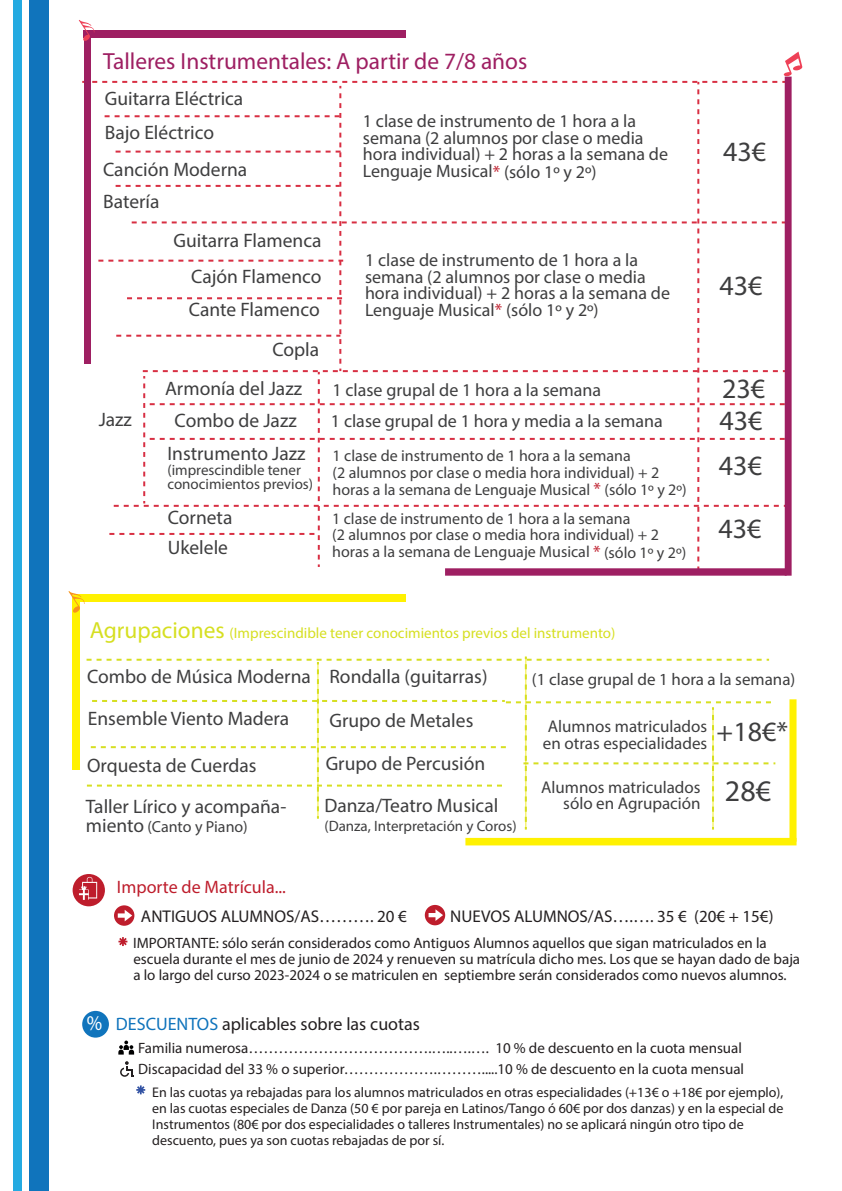
<style>
.page{position:relative;width:842px;height:1191px;background:#fff}
.page>*{position:absolute;margin:0;border:0;box-sizing:border-box;transform-origin:0 0}
.t1{font:30px "Myriad Pro";color:#3e3e3f}
.t2{font:28px "Myriad Pro";color:#3e3e3f}
.t3{font:700 23.4px "Myriad Pro";color:#9e1f62}
.t4{font:700 19.5px/34px "Myriad Pro";color:#3e3e3f}
.t5{font:19.5px "Myriad Pro";color:#3e3e3f}
.t6{font:18px/16.7px "Myriad Pro";color:#3e3e3f}
.t7{font:18px "Myriad Pro";color:#231f20}
.t8{font:700 18px "Myriad Pro";color:#be1d2c}
.t9{font:17px/16.6px "Myriad Pro";color:#3e3e3f}
.t10{font:17px "Myriad Pro";color:#231f20}
.t11{font:16px/16.8px "Myriad Pro";color:#3e3e3f}
.t12{font:700 16px "Myriad Pro";color:#3e3e3f}
.t13{font:700 15px/16px "Myriad Pro";color:#231f20}
.t14{font:15px/21.6px "Myriad Pro";color:#231f20}
.t15{font:700 15px "Myriad Pro";color:#d6df21}
.t16{font:15px/14.6px "Myriad Pro";color:#3e3e3f}
.t17{font:700 15px "Myriad Pro";color:#3e3e3f}
.t18{font:14px/16px "Myriad Pro";color:#231f20}
.s1{color:#be1d2c}
.s2{font-size:18px;color:#be1d2c}
.s3{font-size:23.4px}
.s4{font-size:19.5px}
.s5{font-weight:700;font-size:21px;color:#fff}
.s6{font-weight:700;color:#1074bc}
</style>
<div class="page">
<div style="left:84px;top:30px;width:7px;height:334px;background:#9e1f62"></div>
<div style="left:84px;top:30px;width:322px;height:8px;background:#9e1f62"></div>
<div style="left:445px;top:568px;width:342px;height:7px;background:#9e1f62"></div>
<svg style="left:79px;top:20px;width:16px;height:21px"></svg>
<div style="left:73px;top:874px;width:32px;height:32px;background:#be1d2c;border-radius:50%"></div>
<svg style="left:79px;top:877px;width:18px;height:23px"></svg>
<div style="left:114px;top:905px;width:20px;height:20px;background:#be1d2c;border-radius:50%"></div>
<svg style="left:118px;top:910px;width:14px;height:11px"></svg>
<div style="left:425px;top:905px;width:20px;height:20px;background:#be1d2c;border-radius:50%"></div>
<svg style="left:429px;top:909px;width:14px;height:12px"></svg>
<svg style="left:118px;top:937px;width:9px;height:9px"></svg>
<div style="left:82px;top:1011px;width:27px;height:26px;background:#1074bc;border-radius:50%"></div>
<svg style="left:118px;top:1040px;width:16px;height:14px"></svg>
<svg style="left:120px;top:1061px;width:13px;height:16px"></svg>
<div style="left:29px;top:0;width:20px;height:1191px;background:#1074bc"></div>
<div style="left:14px;top:0;width:8px;height:1191px;background:#24aae1"></div>
<svg style="left:82px;top:52px;width:720px;height:517px"></svg>
<svg style="left:136px;top:1085px;width:9px;height:9px"></svg>
<div style="left:74px;top:594px;width:331px;height:8px;background:#fff101"></div>
<div style="left:789px;top:699px;width:7px;height:142px;background:#fff101"></div>
<div style="left:465px;top:838px;width:331px;height:7px;background:#fff101"></div>
<div style="left:72px;top:594px;width:7px;height:175px;background:#fff101"></div>
<svg style="left:68px;top:591px;width:17px;height:21px"></svg>
<svg style="left:87px;top:656px;width:688px;height:173px"></svg>
<h3 class="t3" style="left:103px;top:47px;width:426px">Talleres Instrumentales: A partir de 7/8 años</h3>
<h3 class="t4" style="left:105px;top:81px;width:140px">Guitarra Eléctrica<br>Bajo Eléctrico</h3>
<h3 class="t4" style="left:103px;top:153px;width:146px;line-height:32.2px">Canción Moderna<br>Batería</h3>
<p class="t6" style="left:363px;top:113px;width:307px">1 clase de instrumento de 1 hora a la semana (2 alumnos por clase o media hora individual) + 2 horas a la semana de Lenguaje Musical<span class="s1">*</span> (sólo 1º y 2º)</p>
<h3 class="t4" style="left:173px;top:223px;width:150px">Guitarra Flamenca</h3>
<h3 class="t4" style="left:189px;top:259px;width:134px;line-height:33.4px">Cajón Flamenco<br>Cante Flamenco</h3>
<h3 class="t4" style="left:272px;top:332px;width:48px">Copla</h3>
<p class="t6" style="left:365px;top:251px;width:307px">1 clase de instrumento de 1 hora a la semana (2 alumnos por clase o media hora individual) + 2 horas a la semana de Lenguaje Musical<span class="s1">*</span> (sólo 1º y 2º)</p>
<h2 class="t2" style="left:723px;top:135px;width:45px">43€</h2>
<h2 class="t2" style="left:719px;top:269px;width:45px">43€</h2>
<h3 class="t4" style="left:99px;top:402px;width:35px">Jazz</h3>
<h3 class="t5" style="left:165px;top:376px;width:138px">Armonía del Jazz</h3>
<p class="t6" style="left:332px;top:381px;width:270px">1 clase grupal de 1 hora a la semana</p>
<h2 class="t2" style="left:722px;top:372px;width:45px">23€</h2>
<h3 class="t5" style="left:175px;top:408px;width:124px">Combo de Jazz</h3>
<p class="t6" style="left:331px;top:413px;width:333px">1 clase grupal de 1 hora y media a la semana</p>
<h2 class="t2" style="left:719px;top:403px;width:45px">43€</h2>
<h3 class="t5" style="left:167px;top:441px;width:140px">Instrumento Jazz</h3>
<p class="t16" style="left:167px;top:462px;width:147px">(imprescindible tener conocimientos previos)</p>
<p class="t11" style="left:333px;top:447px;width:356px">1 clase de instrumento de 1 hora a la semana<br>(2 alumnos por clase o media hora individual) + 2 horas a la semana de Lenguaje Musical <span class="s2">*</span> (sólo 1º y 2º)</p>
<h2 class="t2" style="left:719px;top:448px;width:45px">43€</h2>
<h3 class="t4" style="left:168px;top:499px;width:66px">Corneta</h3>
<h3 class="t4" style="left:168px;top:530px;width:62px">Ukelele</h3>
<p class="t11" style="left:332px;top:510px;width:356px">1 clase de instrumento de 1 hora a la semana<br>(2 alumnos por clase o media hora individual) + 2 horas a la semana de Lenguaje Musical <span class="s2">*</span> (sólo 1º y 2º)</p>
<h2 class="t2" style="left:718px;top:511px;width:45px">43€</h2>
<p class="t15" style="left:90px;top:623px;width:527px"><span class="s3">Agrupaciones</span> (Imprescindible tener conocimientos previos del instrumento)</p>
<h3 class="t4" style="left:329px;top:659px;width:160px">Rondalla (guitarras)</h3>
<h3 class="t4" style="left:329px;top:702px;width:145px">Grupo de Metales</h3>
<h2 class="t2" style="left:717px;top:714px;width:73px">+18€*</h2>
<h3 class="t4" style="left:87px;top:659px;width:225px">Combo de Música Moderna</h3>
<p class="t9" style="left:532px;top:671px;width:265px">(1 clase grupal de 1 hora a la semana)</p>
<p class="t9" style="left:543px;top:717px;width:166px">Alumnos matriculados en otras especialidades</p>
<p class="t9" style="left:541px;top:778px;width:161px;text-align:right">Alumnos matriculados sólo en Agrupación</p>
<h3 class="t4" style="left:88px;top:700px;width:203px">Ensemble Viento Madera</h3>
<h3 class="t4" style="left:87px;top:748px;width:171px">Orquesta de Cuerdas</h3>
<h3 class="t4" style="left:326px;top:746px;width:161px">Grupo de Percusión</h3>
<h3 class="t4" style="left:86px;top:788px;width:202px">Taller Lírico y acompaña-</h3>
<p class="t12" style="left:86px;top:816px;width:163px"><span class="s4">miento</span> (Canto y Piano)</p>
<h1 class="t1" style="left:725px;top:772px;width:48px">28€</h1>
<h3 class="t4" style="left:324px;top:788px;width:175px">Danza/Teatro Musical</h3>
<p class="t17" style="left:324px;top:816px;width:194px">(Danza, Interpretación y Coros)</p>
<p class="t8" style="left:117px;top:876px;width:171px">Importe de Matrícula...</p>
<p class="t10" style="left:141px;top:906px;width:268px">ANTIGUOS ALUMNOS/AS………. 20 €</p>
<p class="t10" style="left:450px;top:906px;width:325px">NUEVOS ALUMNOS/AS….…. 35 € (20€ + 15€)</p>
<p class="t13" style="left:133px;top:935px;width:668px">IMPORTANTE: sólo serán considerados como Antiguos Alumnos aquellos que sigan matriculados en la escuela durante el mes de junio de 2024 y renueven su matrícula dicho mes. Los que se hayan dado de baja a lo largo del curso 2023-2024 o se matriculen en septiembre serán considerados como nuevos alumnos.</p>
<p class="t7" style="left:87px;top:1013px;width:335px"><span class="s5">%</span> <span class="s6">DESCUENTOS</span> aplicables sobre las cuotas</p>
<p class="t14" style="left:138px;top:1036px;width:607px">Familia numerosa……………………………….…..….…. 10 % de descuento en la cuota mensual<br>Discapacidad del 33 % o superior……………….……….....10 % de descuento en la cuota mensual</p>
<p class="t18" style="left:152px;top:1083px;width:633px">En las cuotas ya rebajadas para los alumnos matriculados en otras especialidades (+13€ o +18€ por ejemplo), en las cuotas especiales de Danza (50 € por pareja en Latinos/Tango ó 60€ por dos danzas) y en la especial de Instrumentos (80€ por dos especialidades o talleres Instrumentales) no se aplicará ningún otro tipo de descuento, pues ya son cuotas rebajadas de por sí.</p>
</div>
